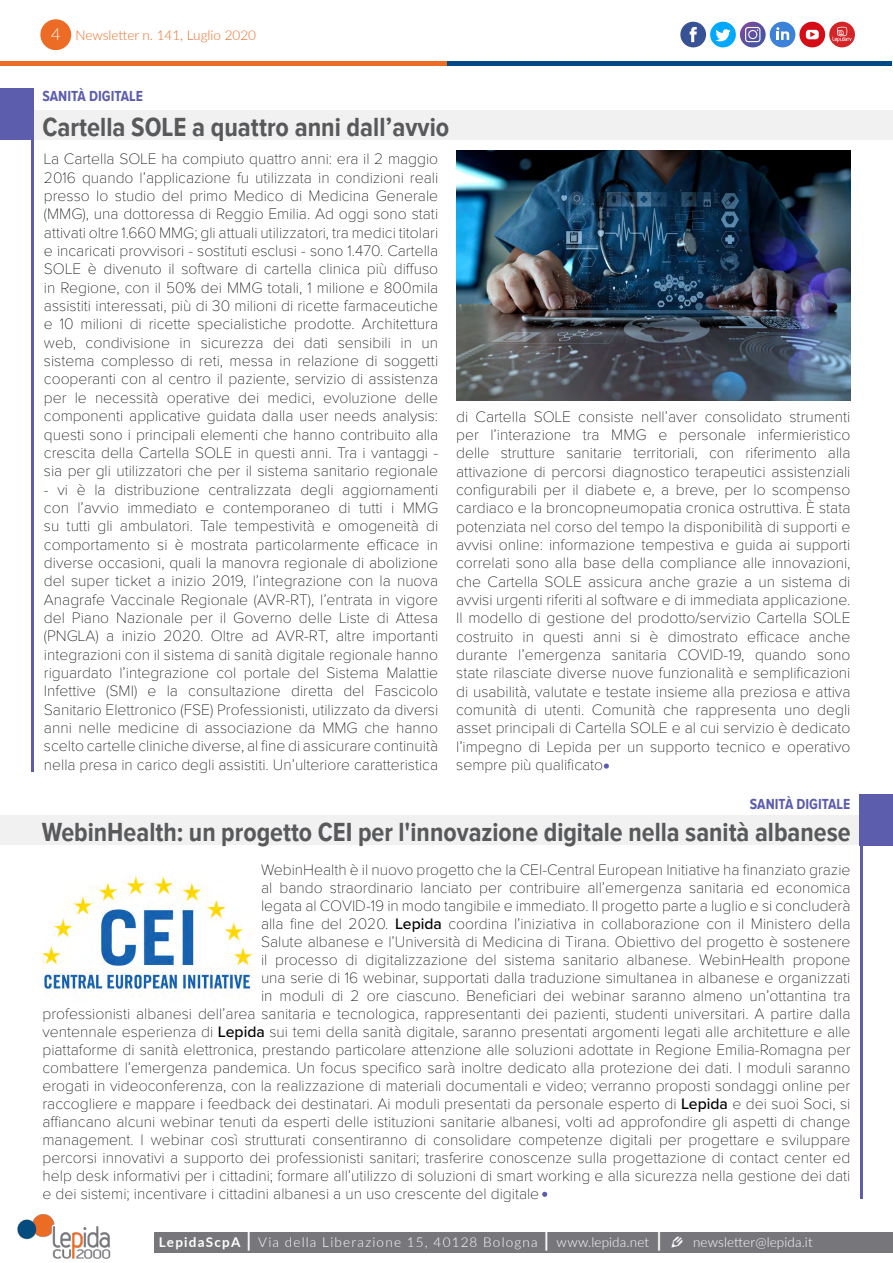
<style>
.page{position:relative;width:893px;height:1263px;background:#fff}
.page>*{position:absolute;margin:0;border:0;box-sizing:border-box;transform-origin:0 0}
.t1{font:700 27px "Proxima Nova Cond";color:#58595b}
.t2{font:100 15.75px/18.3px "Proxima Nova";color:#000;text-align:justify}
.t3{font:700 15px "Proxima Nova Cond";color:#5c5dad}
.t4{font:300 13.5px "Lato";letter-spacing:.075em;color:#fff}
.t5{font:300 13.5px "Lato";color:#ec6c25}
.s1{font-size:16.5px;color:#fff}
.s2{font-weight:500}
.s3{font-weight:700}
.s4{font-weight:600;font-size:21px}
.s5{font-family:"Modern Pictograms";font-weight:400;font-size:19.5px}
</style>
<div class="page">
<div style="left:154px;top:1232px;width:739px;height:20px;background:#77777b"></div>
<img style="left:17px;top:1214px;width:94px;height:45px">
<div style="left:40px;top:19px;width:31px;height:31px;background:#ec6c25;border-radius:50%"></div>
<div style="left:446px;top:61px;width:446px;height:5px;background:#004a87"></div>
<div style="left:0;top:61px;width:447px;height:5px;background:#ec6c25"></div>
<div style="left:710px;top:22px;width:26px;height:25px;background:#00a8ff;border-radius:50%"></div>
<svg style="left:715px;top:29px;width:15px;height:12px"></svg>
<div style="left:799px;top:22px;width:26px;height:25px;background:#d40d17;border-radius:50%"></div>
<div style="left:806px;top:30px;width:13px;height:9px;background:#fff;border-radius:3px"></div>
<svg style="left:810px;top:32px;width:5px;height:5px"></svg>
<div style="left:770px;top:22px;width:25px;height:25px;background:#3d82d9;border-radius:50%"></div>
<svg style="left:776px;top:27px;width:13px;height:13px"></svg>
<svg style="left:740px;top:22px;width:26px;height:25px"></svg>
<svg style="left:745px;top:27px;width:15px;height:15px"></svg>
<div style="left:680px;top:22px;width:26px;height:25px;background:#385296;border-radius:50%"></div>
<svg style="left:690px;top:27px;width:7px;height:15px"></svg>
<div style="left:829px;top:22px;width:26px;height:25px;background:#d42427;border-radius:50%"></div>
<svg style="left:833px;top:27px;width:18px;height:15px"></svg>
<div style="left:0;top:815px;width:893px;height:30px;background:#f1f1f2"></div>
<div style="left:0;top:110px;width:893px;height:30px;background:#f1f1f2"></div>
<div style="left:0;top:89px;width:33px;height:51px;background:#5c5dad"></div>
<hr style="left:31px;top:134px;width:2px;height:638px;background:#5c5dad">
<div style="left:860px;top:794px;width:33px;height:51px;background:#5c5dad"></div>
<hr style="left:860px;top:816px;width:2px;height:383px;background:#5c5dad">
<svg style="left:604px;top:763px;width:5px;height:6px"></svg>
<svg style="left:542px;top:1192px;width:5px;height:5px"></svg>
<img style="left:456px;top:151px;width:394px;height:250px">
<img style="left:42px;top:875px;width:210px;height:117px">
<p class="t5" style="left:51px;top:26px;width:207px"><span class="s1">4</span> Newsletter n. 141, Luglio 2020</p>
<p class="t3" style="left:43px;top:87px;width:102px">SANITÀ DIGITALE</p>
<h1 class="t1" style="left:43px;top:112px;width:408px">Cartella SOLE a quattro anni dall’avvio</h1>
<p class="t2" style="left:44px;top:151px;width:396px">La Cartella SOLE ha compiuto quattro anni: era il 2 maggio 2016 quando l’applicazione fu utilizzata in condizioni reali presso lo studio del primo Medico di Medicina Generale (MMG), una dottoressa di Reggio Emilia. Ad oggi sono stati attivati oltre 1.660 MMG; gli attuali utilizzatori, tra medici titolari e incaricati provvisori - sostituti esclusi - sono 1.470. Cartella SOLE è divenuto il software di cartella clinica più diffuso in Regione, con il 50% dei MMG totali, 1 milione e 800mila assistiti interessati, più di 30 milioni di ricette farmaceutiche e 10 milioni di ricette specialistiche prodotte. Architettura web, condivisione in sicurezza dei dati sensibili in un sistema complesso di reti, messa in relazione di soggetti cooperanti con al centro il paziente, servizio di assistenza per le necessità operative dei medici, evoluzione delle componenti applicative guidata dalla user needs analysis: questi sono i principali elementi che hanno contribuito alla crescita della Cartella SOLE in questi anni. Tra i vantaggi - sia per gli utilizzatori che per il sistema sanitario regionale</p>
<p class="t2" style="left:44px;top:481px;width:396px">- vi è la distribuzione centralizzata degli aggiornamenti con l’avvio immediato e contemporaneo di tutti i MMG su tutti gli ambulatori. Tale tempestività e omogeneità di comportamento si è mostrata particolarmente efficace in diverse occasioni, quali la manovra regionale di abolizione del super ticket a inizio 2019, l’integrazione con la nuova Anagrafe Vaccinale Regionale (AVR-RT), l’entrata in vigore del Piano Nazionale per il Governo delle Liste di Attesa (PNGLA) a inizio 2020. Oltre ad AVR-RT, altre importanti integrazioni con il sistema di sanità digitale regionale hanno riguardato l’integrazione col portale del Sistema Malattie Infettive (SMI) e la consultazione diretta del Fascicolo Sanitario Elettronico (FSE) Professionisti, utilizzato da diversi anni nelle medicine di associazione da MMG che hanno scelto cartelle cliniche diverse, al fine di assicurare continuità nella presa in carico degli assistiti. Un’ulteriore caratteristica</p>
<p class="t2" style="left:456px;top:408px;width:396px">di Cartella SOLE consiste nell’aver consolidato strumenti per l’interazione tra MMG e personale infermieristico delle strutture sanitarie territoriali, con riferimento alla attivazione di percorsi diagnostico terapeutici assistenziali configurabili per il diabete e, a breve, per lo scompenso cardiaco e la broncopneumopatia cronica ostruttiva. È stata potenziata nel corso del tempo la disponibilità di supporti e avvisi online: informazione tempestiva e guida ai supporti correlati sono alla base della compliance alle innovazioni, che Cartella SOLE assicura anche grazie a un sistema di avvisi urgenti riferiti al software e di immediata applicazione.<br>Il modello di gestione del prodotto/servizio Cartella SOLE costruito in questi anni si è dimostrato efficace anche durante l’emergenza sanitaria COVID-19, quando sono state rilasciate diverse nuove funzionalità e semplificazioni di usabilità, valutate e testate insieme alla preziosa e attiva comunità di utenti. Comunità che rappresenta uno degli asset principali di Cartella SOLE e al cui servizio è dedicato l’impegno di Lepida per un supporto tecnico e operativo sempre più qualificato</p>
<p class="t3" style="left:750px;top:796px;width:102px">SANITÀ DIGITALE</p>
<h1 class="t1" style="left:42px;top:817px;width:810px">WebinHealth: un progetto CEI per l'innovazione digitale nella sanità albanese</h1>
<p class="t2" style="left:261px;top:861px;width:591px">WebinHealth è il nuovo progetto che la CEI-Central European Initiative ha finanziato grazie</p>
<p class="t2" style="left:261px;top:879px;width:591px">al bando straordinario lanciato per contribuire all’emergenza sanitaria ed economica</p>
<p class="t2" style="left:261px;top:897px;width:591px">legata al COVID-19 in modo tangibile e immediato. Il progetto parte a luglio e si concluderà</p>
<p class="t2" style="left:261px;top:915px;width:591px">alla fine del 2020. <span class="s2">Lepida</span> coordina l’iniziativa in collaborazione con il Ministero della</p>
<p class="t2" style="left:261px;top:933px;width:591px">Salute albanese e l’Università di Medicina di Tirana. Obiettivo del progetto è sostenere</p>
<p class="t2" style="left:261px;top:951px;width:591px">il processo di digitalizzazione del sistema sanitario albanese. WebinHealth propone</p>
<p class="t2" style="left:261px;top:969px;width:591px">una serie di 16 webinar, supportati dalla traduzione simultanea in albanese e organizzati</p>
<p class="t2" style="left:261px;top:987px;width:591px">in moduli di 2 ore ciascuno. Beneficiari dei webinar saranno almeno un’ottantina tra</p>
<p class="t2" style="left:43px;top:1005px;width:809px">professionisti albanesi dell’area sanitaria e tecnologica, rappresentanti dei pazienti, studenti universitari. A partire dalla</p>
<p class="t2" style="left:43px;top:1023px;width:809px">ventennale esperienza di <span class="s2">Lepida</span> sui temi della sanità digitale, saranno presentati argomenti legati alle architetture e alle</p>
<p class="t2" style="left:43px;top:1041px;width:809px">piattaforme di sanità elettronica, prestando particolare attenzione alle soluzioni adottate in Regione Emilia-Romagna per</p>
<p class="t2" style="left:43px;top:1059px;width:809px">combattere l’emergenza pandemica. Un focus specifico sarà inoltre dedicato alla protezione dei dati. I moduli saranno</p>
<p class="t2" style="left:43px;top:1077px;width:809px">erogati in videoconferenza, con la realizzazione di materiali documentali e video; verranno proposti sondaggi online per</p>
<p class="t2" style="left:43px;top:1095px;width:809px">raccogliere e mappare i feedback dei destinatari. Ai moduli presentati da personale esperto di <span class="s2">Lepida</span> e dei suoi Soci, si</p>
<p class="t2" style="left:43px;top:1113px;width:809px">affiancano alcuni webinar tenuti da esperti delle istituzioni sanitarie albanesi, volti ad approfondire gli aspetti di change</p>
<p class="t2" style="left:43px;top:1131px;width:809px">management. I webinar così strutturati consentiranno di consolidare competenze digitali per progettare e sviluppare</p>
<p class="t2" style="left:43px;top:1149px;width:809px">percorsi innovativi a supporto dei professionisti sanitari; trasferire conoscenze sulla progettazione di contact center ed</p>
<p class="t2" style="left:43px;top:1167px;width:809px">help desk informativi per i cittadini; formare all’utilizzo di soluzioni di smart working e alla sicurezza nella gestione dei dati</p>
<p class="t2" style="left:43px;top:1185px;width:498px">e dei sistemi; incentivare i cittadini albanesi a un uso crescente del digitale</p>
<p class="t4" style="left:159px;top:1233px;width:655px"><span class="s3">LepidaScpA</span> <span class="s4">|</span> Via della Liberazione 15, 40128 Bologna <span class="s4">|</span> www.lepida.net <span class="s4">|</span> <span class="s5">e</span> newsletter@lepida.it</p>
</div>
